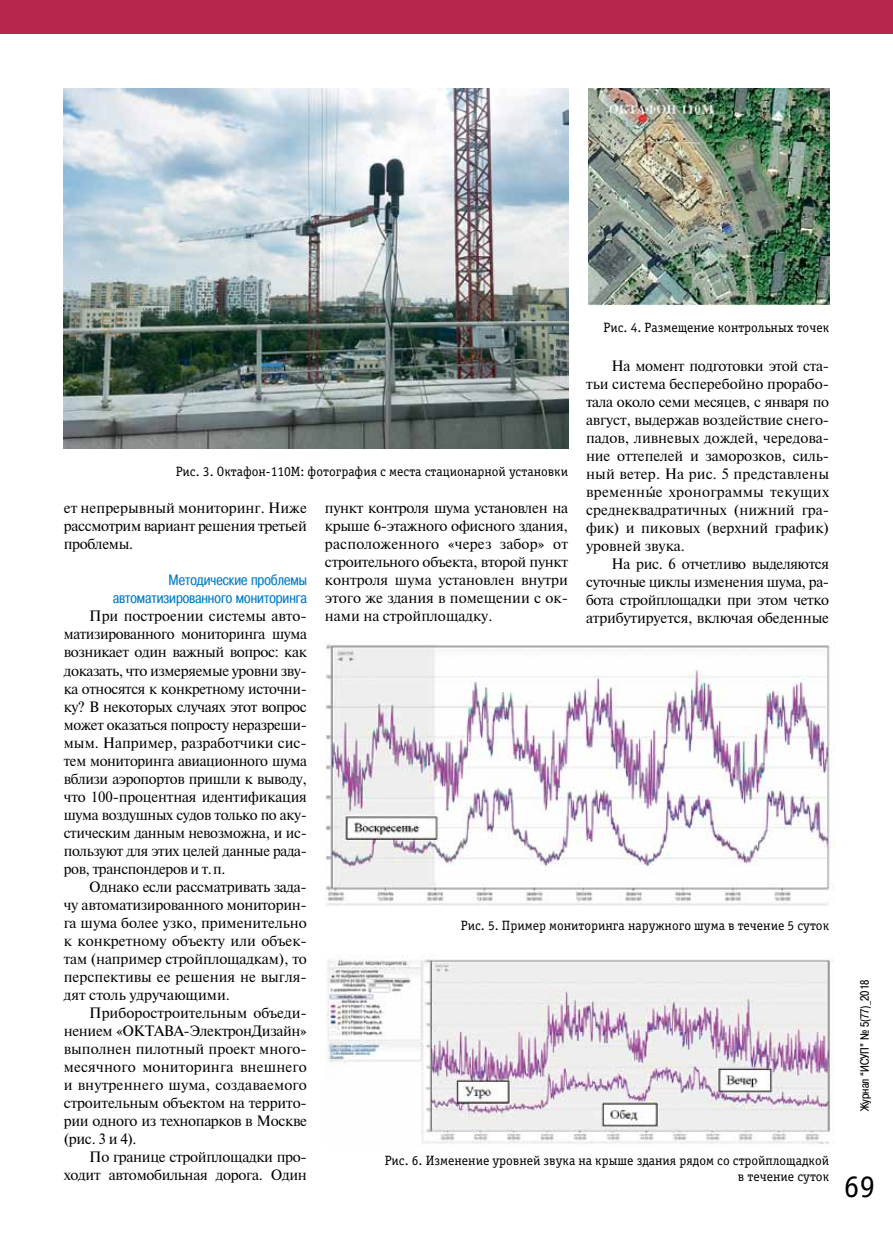
<style>
.page{position:relative;width:893px;height:1234px;background:#fff}
.page>*{position:absolute;margin:0;border:0;box-sizing:border-box;transform-origin:0 0}
.t1{font:31.5px "Officina Serif C";color:#000}
.t2{font:15px/18px "Newton";letter-spacing:-.01em;color:#000;text-align:justify}
.t3{font:15px/18px "Pragmatica Cond C";color:#007dc5;text-align:right}
.t4{font:13.5px/16.2px "Officina Serif C";color:#000;text-align:right}
.t5{font:12px "Pragmatica Cond C";color:#000}
</style>
<div class="page">
<div style="left:0;top:0;width:893px;height:34px;background:#b7274c"></div>
<img style="left:64px;top:88px;width:504px;height:360px">
<img style="left:588px;top:88px;width:241px;height:217px">
<img style="left:325px;top:640px;width:510px;height:266px">
<img style="left:326px;top:954px;width:507px;height:190px">
<p class="t4" style="left:604px;top:319px;width:227px">Рис. 4. Размещение контрольных точек</p>
<p class="t2" style="left:586px;top:356px;width:245px;text-indent:26px">На момент подготовки этой ста&shy;тьи система бесперебойно прорабо&shy;тала около семи месяцев, с января по август, выдержав воздействие снего&shy;падов, ливневых дождей, чередова&shy;ние оттепелей и заморозков, силь&shy;ный ветер. На рис. 5 представлены временны`е хронограммы текущих среднеквадратичных (нижний гра&shy;фик) и пиковых (верхний график) уровней звука.</p>
<p class="t2" style="left:586px;top:554px;width:245px;text-indent:26px">На рис. 6 отчетливо выделяются суточные циклы изменения шума, ра&shy;бота стройплощадки при этом четко атрибутируется, включая обеденные</p>
<p class="t4" style="left:176px;top:463px;width:394px">Рис. 3. Октафон‑110М: фотография с места стационарной установки</p>
<p class="t2" style="left:64px;top:498px;width:245px">ет непрерывный мониторинг. Ниже рассмотрим вариант решения третьей проблемы.</p>
<p class="t3" style="left:113px;top:571px;width:195px">Методические проблемы автоматизированного мониторинга</p>
<p class="t2" style="left:64px;top:606px;width:245px;text-indent:26px">При построении системы авто&shy;матизированного мониторинга шума возникает один важный вопрос: как доказать, что измеряемые уровни зву&shy;ка относятся к конкретному источни&shy;ку? В некоторых случаях этот вопрос может оказаться попросту неразреши&shy;мым. Например, разработчики сис&shy;тем мониторинга авиационного шума вблизи аэропортов пришли к выводу, что 100‑процентная идентификация шума воздушных судов только по аку&shy;стическим данным невозможна, и ис&shy;пользуют для этих целей данные рада&shy;ров, транспондеров и т.п.</p>
<p class="t2" style="left:64px;top:876px;width:245px;text-indent:26px">Однако если рассматривать зада&shy;чу автоматизированного мониторин&shy;га шума более узко, применительно к конкретному объекту или объек&shy;там (например стройплощадкам), то перспективы ее решения не выгля&shy;дят столь удручающими.</p>
<p class="t2" style="left:64px;top:1002px;width:245px;text-indent:26px">Приборостроительным объеди&shy;нением «ОКТАВА-ЭлектронДизайн» выполнен пилотный проект много&shy;месячного мониторинга внешнего и внутреннего шума, создаваемого строительным объектом на террито&shy;рии одного из технопарков в Москве (рис. 3 и 4).</p>
<p class="t2" style="left:64px;top:1146px;width:245px;text-align:right">По границе стройплощадки про&shy;ходит автомобильная дорога. Один</p>
<p class="t2" style="left:325px;top:498px;width:245px">пункт контроля шума установлен на крыше 6‑этажного офисного здания, расположенного «через забор» от строительного объекта, второй пункт контроля шума установлен внутри этого же здания в помещении с ок&shy;нами на стройплощадку.</p>
<p class="t4" style="left:461px;top:917px;width:370px">Рис. 5. Пример мониторинга наружного шума в течение 5 суток</p>
<p class="t4" style="left:385px;top:1151px;width:446px">Рис. 6. Изменение уровней звука на крыше здания рядом со стройплощадкой в течение суток</p>
<p class="t5" style="left:858px;top:1110px;width:133px;rotate:-90deg">Журнал “ИСУП” № 5(77)_2018</p>
<h1 class="t1" style="left:844px;top:1168px;width:33px">69</h1>
</div>
